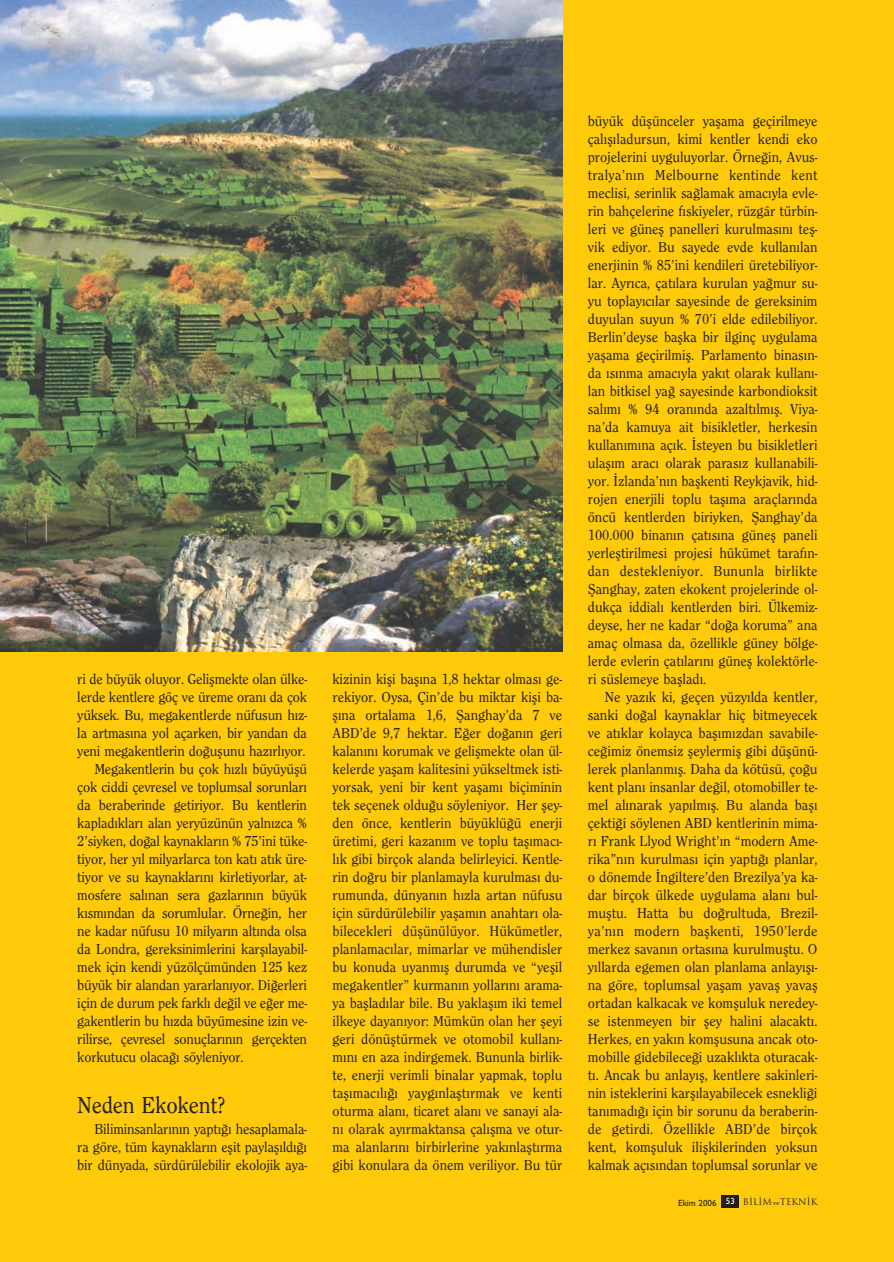
<style>
.page{position:relative;width:894px;height:1262px;background:#fff}
.page>*{position:absolute;margin:0;border:0;box-sizing:border-box;transform-origin:0 0}
.t1{font:500 24px "Clearface";letter-spacing:-.01em;color:#231f20;scale:.96 1}
.t2{font:500 15px/18px "Clearface";letter-spacing:-.01em;color:#231f20;text-align:justify;scale:.96 1}
.t3{font:500 15px/18px "Clearface";letter-spacing:-.01em;color:#231f20;text-align:justify}
.t4{font:9px "Trajan";color:#231f20}
.s1{font-family:"Gill Sans";font-weight:500}
.s2{font-family:"Gill Sans";font-weight:500;color:#fff}
.s3{font-family:"Bookman";font-weight:300;font-size:6px}
</style>
<div class="page">
<img style="left:0;top:0;width:893px;height:1262px">
<p class="t2" style="left:77px;top:671px;width:241px">ri de büyük oluyor. Geliflmekte olan ülke-</p>
<p class="t2" style="left:77px;top:689px;width:241px">lerde kentlere göç ve üreme oran› da çok</p>
<p class="t2" style="left:77px;top:707px;width:241px">yüksek. Bu, megakentlerde nüfusun h›z-</p>
<p class="t2" style="left:77px;top:725px;width:241px">la artmas›na yol açarken, bir yandan da</p>
<p class="t2" style="left:77px;top:743px;width:239px">yeni megakentlerin do¤uflunu haz›rl›yor.</p>
<p class="t2" style="left:94px;top:761px;width:223px">Megakentlerin bu çok h›zl› büyüyüflü</p>
<p class="t2" style="left:77px;top:779px;width:241px">çok ciddi çevresel ve toplumsal sorunlar›</p>
<p class="t2" style="left:77px;top:797px;width:241px">da beraberinde getiriyor. Bu kentlerin</p>
<p class="t2" style="left:77px;top:815px;width:241px">kaplad›klar› alan yeryüzünün yaln›zca %</p>
<p class="t2" style="left:77px;top:833px;width:241px">2’siyken, do¤al kaynaklar›n % 75’ini tüke-</p>
<p class="t2" style="left:77px;top:851px;width:241px">tiyor, her y›l milyarlarca ton kat› at›k üre-</p>
<p class="t2" style="left:77px;top:869px;width:241px">tiyor ve su kaynaklar›n› kirletiyorlar, at-</p>
<p class="t2" style="left:77px;top:887px;width:241px">mosfere sal›nan sera gazlar›n›n büyük</p>
<p class="t2" style="left:77px;top:905px;width:241px">k›sm›ndan da sorumlular. Örne¤in, her</p>
<p class="t2" style="left:77px;top:923px;width:241px">ne kadar nüfusu 10 milyar›n alt›nda olsa</p>
<p class="t2" style="left:77px;top:941px;width:241px">da Londra, gereksinimlerini karfl›layabil-</p>
<p class="t2" style="left:77px;top:959px;width:241px">mek için kendi yüzölçümünden 125 kez</p>
<p class="t2" style="left:77px;top:977px;width:241px">büyük bir alandan yararlan›yor. Di¤erleri</p>
<p class="t2" style="left:77px;top:995px;width:241px">için de durum pek farkl› de¤il ve e¤er me-</p>
<p class="t2" style="left:77px;top:1013px;width:241px">gakentlerin bu h›zda büyümesine izin ve-</p>
<p class="t2" style="left:77px;top:1031px;width:241px">rilirse, çevresel sonuçlar›n›n gerçekten</p>
<p class="t2" style="left:77px;top:1049px;width:175px">korkutucu olaca¤› söyleniyor.</p>
<h1 class="t1" style="left:77px;top:1095px;width:156px">Neden Ekokent?</h1>
<p class="t2" style="left:77px;top:1121px;width:241px;text-indent:17px">Biliminsanlar›n›n yapt›¤› hesaplamala&shy;ra göre, tüm kaynaklar›n eflit paylafl›ld›¤› bir dünyada, sürdürülebilir ekolojik aya-</p>
<p class="t2" style="left:332px;top:671px;width:241px">kizinin kifli bafl›na 1,8 hektar olmas› ge&shy;rekiyor. Oysa, Çin’de bu miktar kifli ba&shy;fl›na ortalama 1,6, fianghay’da 7 ve ABD’de 9,7 hektar. E¤er do¤an›n geri kalan›n› korumak ve geliflmekte olan ül&shy;kelerde yaflam kalitesini yükseltmek isti&shy;yorsak, yeni bir kent yaflam› biçiminin tek seçenek oldu¤u söyleniyor. Her fley&shy;den önce, kentlerin büyüklü¤ü enerji üretimi, geri kazan›m ve toplu tafl›mac›- l›k gibi birçok alanda belirleyici. Kentle&shy;rin do¤ru bir planlamayla kurulmas› du&shy;rumunda, dünyan›n h›zla artan nüfusu için sürdürülebilir yaflam›n anahtar› ola&shy;bilecekleri düflünülüyor. Hükümetler, planlamac›lar, mimarlar ve mühendisler bu konuda uyanm›fl durumda ve “yeflil megakentler” kurman›n yollar›n› arama&shy;ya bafllad›lar bile. Bu yaklafl›m iki temel ilkeye dayan›yor: Mümkün olan her fleyi geri dönüfltürmek ve otomobil kullan›- m›n› en aza indirgemek. Bununla birlik&shy;te, enerji verimli binalar yapmak, toplu tafl›mac›l›¤› yayg›nlaflt›rmak ve kenti oturma alan›, ticaret alan› ve sanayi ala&shy;n› olarak ay›rmaktansa çal›flma ve otur&shy;ma alanlar›n› birbirlerine yak›nlaflt›rma gibi konulara da önem veriliyor. Bu tür</p>
<p class="t2" style="left:588px;top:113px;width:241px">büyük düflünceler yaflama geçirilmeye çal›fl›ladursun, kimi kentler kendi eko projelerini uyguluyorlar. Örne¤in, Avus&shy;tralya’n›n Melbourne kentinde kent meclisi, serinlik sa¤lamak amac›yla evle&shy;rin bahçelerine f›skiyeler, rüzgâr türbin&shy;leri ve günefl panelleri kurulmas›n› tefl&shy;vik ediyor. Bu sayede evde kullan›lan enerjinin % 85’ini kendileri üretebiliyor&shy;lar. Ayr›ca, çat›lara kurulan ya¤mur su&shy;yu toplay›c›lar sayesinde de gereksinim duyulan suyun % 70’i elde edilebiliyor.<br>Berlin’deyse baflka bir ilginç uygulama yaflama geçirilmifl. Parlamento binas›n&shy;da ›s›nma amac›yla yak›t olarak kullan›- lan bitkisel ya¤ sayesinde karbondioksit sal›m› % 94 oran›nda azalt›lm›fl. Viya&shy;na’da kamuya ait bisikletler, herkesin kullan›m›na aç›k. ‹steyen bu bisikletleri ulafl›m arac› olarak paras›z kullanabili&shy;yor. ‹zlanda’n›n baflkenti Reykjavik, hid&shy;rojen enerjili toplu tafl›ma araçlar›nda öncü kentlerden biriyken, fianghay’da 100.000 binan›n çat›s›na günefl paneli yerlefltirilmesi projesi hükümet taraf›n&shy;dan destekleniyor. Bununla birlikte fianghay, zaten ekokent projelerinde ol&shy;dukça iddial› kentlerden biri. Ülkemiz&shy;deyse, her ne kadar “do¤a koruma” ana amaç olmasa da, özellikle güney bölge&shy;lerde evlerin çat›lar›n› günefl kolektörle&shy;ri süslemeye bafllad›.</p>
<p class="t3" style="left:588px;top:689px;width:231px;text-indent:17px">Ne yaz›k ki, geçen yüzy›lda kentler, sanki do¤al kaynaklar hiç bitmeyecek ve at›klar kolayca bafl›m›zdan savabile&shy;ce¤imiz önemsiz fleylermifl gibi düflünü&shy;lerek planlanm›fl. Daha da kötüsü, ço¤u kent plan› insanlar de¤il, otomobiller te&shy;mel al›narak yap›lm›fl. Bu alanda bafl› çekti¤i söylenen ABD kentlerinin mima&shy;r› Frank Llyod Wright’›n “modern Ame&shy;rika”n›n kurulmas› için yapt›¤› planlar, o dönemde ‹ngiltere’den Brezilya’ya ka&shy;dar birçok ülkede uygulama alan› bul&shy;mufltu. Hatta bu do¤rultuda, Brezil&shy;ya’n›n modern baflkenti, 1950’lerde merkez savan›n ortas›na kurulmufltu. O y›llarda egemen olan planlama anlay›fl›- na göre, toplumsal yaflam yavafl yavafl ortadan kalkacak ve komfluluk neredey&shy;se istenmeyen bir fley halini alacakt›.<br>Herkes, en yak›n komflusuna ancak oto&shy;mobille gidebilece¤i uzakl›kta oturacak&shy;t›. Ancak bu anlay›fl, kentlere sakinleri&shy;nin isteklerini karfl›layabilecek esnekli¤i tan›mad›¤› için bir sorunu da beraberin&shy;de getirdi. Özellikle ABD’de birçok kent, komfluluk iliflkilerinden yoksun kalmak aç›s›ndan toplumsal sorunlar ve</p>
<p class="t4" style="left:678px;top:1196px;width:141px"><span class="s1">Ekim 2006</span> <span class="s2">53</span> B‹L‹M <span class="s3">ve</span>TEKN‹K</p>
</div>
